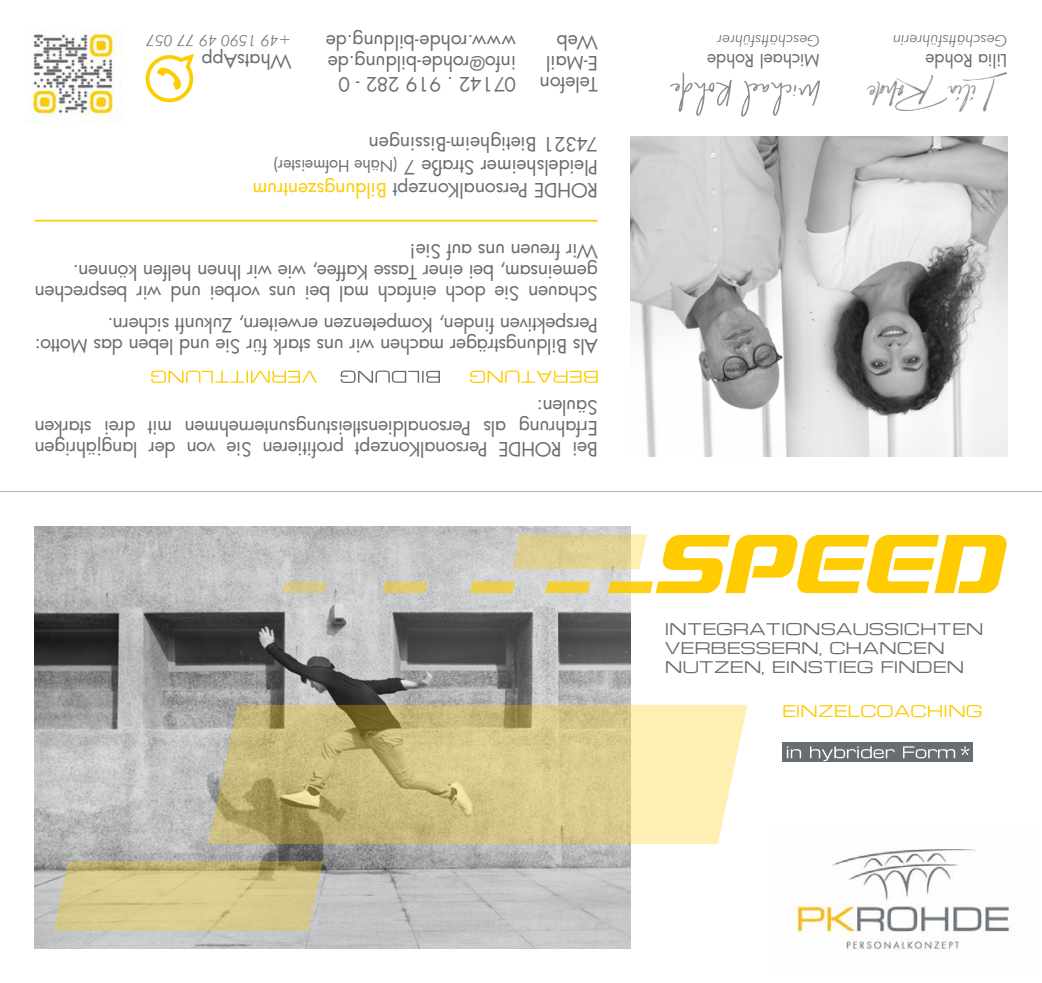
<style>
.page{position:relative;width:1042px;height:983px;background:#fff}
.page>*{position:absolute;margin:0;border:0;box-sizing:border-box;transform-origin:0 0}
.t1{font:italic 100.62px "Blaster";color:#fecc00}
.t2{font:56px "My Friend";color:#8a8c8f}
.t3{font:29.75px "Marquette";letter-spacing:.01em;color:#8a8c8f}
.t4{font:19.25px/21px "Futura";letter-spacing:-.01em;color:#676d71}
.t5{font:17.5px "Futura";letter-spacing:-.005em;color:#676d71}
.t6{font:15.75px/18.9px "Michroma";color:#676d71}
.t7{font:italic 300 15.75px "Futura BT";color:#676d71}
.t8{font:15.75px "Futura";color:#676d71}
.t9{font:15.75px "Michroma";color:#fecc00}
.s1{color:#fecc00}
</style>
<div class="page">
<img style="left:796px;top:849px;width:217px;height:102px">
<div style="left:782px;top:742px;width:191px;height:20px;background:#676d71"></div>
<svg style="left:787px;top:746px;width:182px;height:15px"></svg>
<img style="left:35px;top:526px;width:595px;height:421px">
<svg style="left:608px;top:581px;width:45px;height:12px"></svg>
<svg style="left:545px;top:581px;width:45px;height:12px"></svg>
<svg style="left:470px;top:581px;width:45px;height:12px"></svg>
<svg style="left:382px;top:581px;width:45px;height:12px"></svg>
<svg style="left:282px;top:581px;width:45px;height:12px"></svg>
<svg style="left:512px;top:534px;width:135px;height:35px;background:#e1d39c"></svg>
<svg style="left:53px;top:860px;width:270px;height:70px;background:#d0c38b"></svg>
<svg style="left:208px;top:704px;width:539px;height:139px;background:#d3c58d"></svg>
<hr style="left:0;top:491px;width:1042px;height:1px;background:#b1b3b4">
<svg style="left:151px;top:370px;width:166px;height:13px"></svg>
<svg style="left:341px;top:370px;width:99px;height:13px"></svg>
<svg style="left:470px;top:370px;width:128px;height:13px"></svg>
<img style="left:630px;top:136px;width:377px;height:320px">
<hr style="left:35px;top:220px;width:563px;height:1px;background:#fecc00">
<img style="left:27px;top:29px;width:95px;height:93px">
<svg style="left:146px;top:54px;width:48px;height:48px"></svg>
<p class="t7" style="left:291px;top:50px;width:147px;rotate:-180deg">+49 1590 49 77 057</p>
<p class="t4" style="left:291px;top:72px;width:91px;rotate:-180deg">WhatsApp</p>
<p class="t4" style="left:516px;top:95px;width:192px;rotate:-180deg">07142 . 919 282 - 0 info@rohde-bildung.de www.rohde-bildung.de</p>
<p class="t4" style="left:598px;top:95px;width:59px;rotate:-180deg">Telefon<br>E-Mail<br>Web</p>
<p class="t4" style="left:598px;top:179px;width:230px;line-height:23.1px;rotate:-180deg">Pleidelsheimer Straße 7<br>74321 Bietigheim-Bissingen</p>
<p class="t8" style="left:398px;top:176px;width:125px;rotate:-180deg">(Nähe Hofmeister)</p>
<p class="t4" style="left:598px;top:201px;width:347px;rotate:-180deg">ROHDE PersonalKonzept <span class="s1">Bildungszentrum</span></p>
<p class="t4" style="left:598px;top:304px;width:564px;rotate:-180deg">Schauen Sie doch einfach mal bei uns vorbei und wir besprechen gemeinsam, bei einer Tasse Kaffee, wie wir Ihnen helfen können.<br>Wir freuen uns auf Sie!</p>
<p class="t4" style="left:598px;top:356px;width:564px;rotate:-180deg">Als Bildungsträger machen wir uns stark für Sie und leben das Motto:<br>Perspektiven finden, Kompetenzen erweitern, Zukunft sichern.</p>
<p class="t4" style="left:598px;top:460px;width:564px;text-align:justify;rotate:-180deg">Bei ROHDE PersonalKonzept profitieren Sie von der langjährigen Erfahrung als Personaldienstleistungsunternehmen mit drei starken Säulen:</p>
<p class="t7" style="left:820px;top:50px;width:104px;rotate:-180deg">Geschäftsführer</p>
<h2 class="t2" style="left:820px;top:122px;width:150px;rotate:-180deg">Michael Rohde</h2>
<p class="t5" style="left:820px;top:72px;width:114px;rotate:-180deg">Michael Rohde</p>
<p class="t7" style="left:1007px;top:50px;width:116px;rotate:-180deg">Geschäftsführerin</p>
<h3 class="t3" style="left:997px;top:114px;width:131px;rotate:-180deg">Lilia Rohde</h3>
<p class="t5" style="left:1007px;top:72px;width:83px;rotate:-180deg">Lilia Rohde</p>
<h1 class="t1" style="left:652px;top:515px;width:350px">SPEED</h1>
<p class="t6" style="left:665px;top:620px;width:320px">INTEGRATIONSAUSSICHTEN<br>VERBESSERN, CHANCEN<br>NUTZEN, EINSTIEG FINDEN</p>
<p class="t9" style="left:782px;top:702px;width:202px">EINZELCOACHING</p>
</div>
